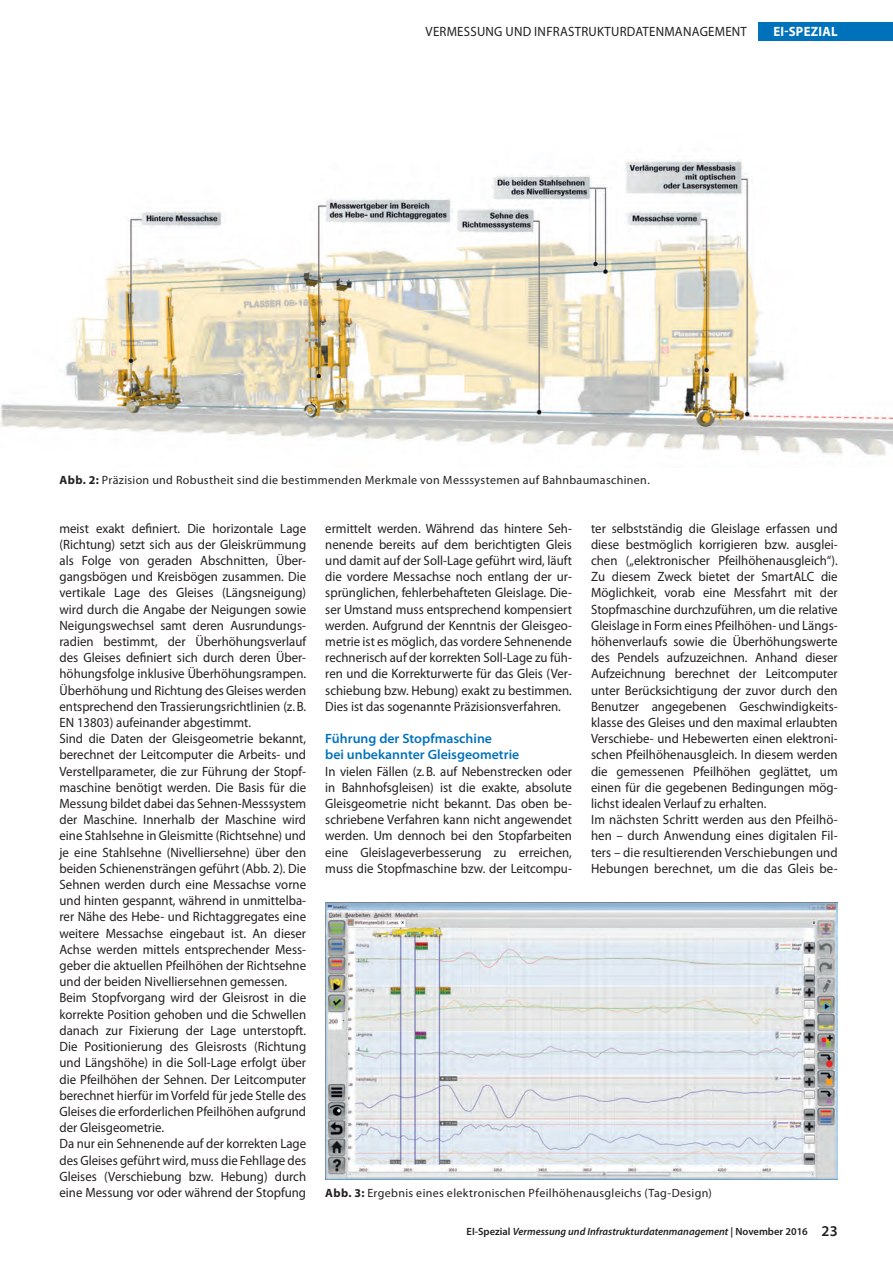
<style>
.page{position:relative;width:893px;height:1263px;background:#fff}
.page>*{position:absolute;margin:0;border:0;box-sizing:border-box;transform-origin:0 0}
.BT_FLießtext_oE_EI{font:13.5px/16.2px "Myriad Pro";color:#231f20;text-align:justify;scale:.95 1}
.BT_Z2_Zwischenübersc{font:600 semi-expanded 13.5px/16.2px "Myriad Pro";color:#0072bc;scale:.95 1}
.BT_FLießtext_oE_EI-2{font:13.5px "Myriad Pro";letter-spacing:.02em;color:#231f20;scale:.95 1}
.t1{font:700 13.5px "Myriad Pro";letter-spacing:.02em;color:#fff;scale:.95 1}
.CA_BU_EI{font:12px "Myriad Pro";letter-spacing:.03em;color:#231f20}
.t2{font:italic 600 10.5px "Myriad Pro";color:#231f20}
.s1{font-weight:700}
.s2{font-style:normal}
.s3{font-style:normal;font-size:15px}
</style>
<div class="page">
<div style="left:758px;top:22px;width:135px;height:19px;background:#0072bc"></div>
<img style="left:0;top:160px;width:893px;height:296px">
<img style="left:325px;top:903px;width:513px;height:276px">
<p class="BT_FLießtext_oE_EI-2" style="left:426px;top:23px;width:340px">VERMESSUNG UND INFRASTRUKTURDATENMANAGEMENT</p>
<p class="t1" style="left:773px;top:23px;width:69px">EI-SPEZIAL</p>
<p class="CA_BU_EI" style="left:60px;top:473px;width:592px"><span class="s1">Abb. 2:</span> Präzision und Robustheit sind die bestimmenden Merkmale von Messsystemen auf Bahnbaumaschinen.</p>
<p class="BT_FLießtext_oE_EI" style="left:60px;top:520px;width:261px">meist exakt definiert. Die horizontale Lage (Richtung) setzt sich aus der Gleiskrümmung als Folge von geraden Abschnitten, Über&shy;gangsbögen und Kreisbögen zusammen. Die vertikale Lage des Gleises (Längsneigung) wird durch die Angabe der Neigungen sowie Neigungswechsel samt deren Ausrundungs&shy;radien bestimmt, der Überhöhungsverlauf des Gleises definiert sich durch deren Über&shy;höhungsfolge inklusive Überhöhungsrampen.<br>Überhöhung und Richtung des Gleises werden entsprechend den Trassierungsrichtlinien (z.B.<br>EN 13803) aufeinander abgestimmt.</p>
<p class="BT_FLießtext_oE_EI" style="left:60px;top:730px;width:261px">Sind die Daten der Gleisgeometrie bekannt, berechnet der Leitcomputer die Arbeits- und Verstellparameter, die zur Führung der Stopf&shy;maschine benötigt werden. Die Basis für die Messung bildet dabei das Sehnen-Messsystem der Maschine. Innerhalb der Maschine wird eine Stahlsehne in Gleismitte (Richtsehne) und je eine Stahlsehne (Nivelliersehne) über den beiden Schienensträngen geführt (Abb. 2). Die Sehnen werden durch eine Messachse vorne und hinten gespannt, während in unmittelba&shy;rer Nähe des Hebe- und Richtaggregates eine weitere Messachse eingebaut ist. An dieser Achse werden mittels entsprechender Mess&shy;geber die aktuellen Pfeilhöhen der Richtsehne und der beiden Nivelliersehnen gemessen.</p>
<p class="BT_FLießtext_oE_EI" style="left:60px;top:990px;width:261px">Beim Stopfvorgang wird der Gleisrost in die korrekte Position gehoben und die Schwellen danach zur Fixierung der Lage unterstopft.<br>Die Positionierung des Gleisrosts (Richtung und Längshöhe) in die Soll-Lage erfolgt über die Pfeilhöhen der Sehnen. Der Leitcomputer berechnet hierfür im Vorfeld für jede Stelle des Gleises die erforderlichen Pfeilhöhen aufgrund der Gleisgeometrie.</p>
<p class="BT_FLießtext_oE_EI" style="left:60px;top:1135px;width:261px">Da nur ein Sehnenende auf der korrekten Lage des Gleises geführt wird, muss die Fehllage des Gleises (Verschiebung bzw. Hebung) durch eine Messung vor oder während der Stopfung</p>
<p class="BT_FLießtext_oE_EI" style="left:325px;top:520px;width:261px">ermittelt werden. Während das hintere Seh&shy;nenende bereits auf dem berichtigten Gleis und damit auf der Soll-Lage geführt wird, läuft die vordere Messachse noch entlang der ur&shy;sprünglichen, fehlerbehafteten Gleislage. Die&shy;ser Umstand muss entsprechend kompensiert werden. Aufgrund der Kenntnis der Gleisgeo&shy;metrie ist es möglich, das vordere Sehnenende rechnerisch auf der korrekten Soll-Lage zu füh&shy;ren und die Korrekturwerte für das Gleis (Ver&shy;schiebung bzw. Hebung) exakt zu bestimmen.<br>Dies ist das sogenannte Präzisionsverfahren.</p>
<p class="BT_Z2_Zwischenübersc" style="left:325px;top:731px;width:206px">Führung der Stopfmaschine<br>bei unbekannter Gleisgeometrie</p>
<p class="BT_FLießtext_oE_EI" style="left:325px;top:763px;width:261px">In vielen Fällen (z.B. auf Nebenstrecken oder in Bahnhofsgleisen) ist die exakte, absolute Gleisgeometrie nicht bekannt. Das oben be&shy;schriebene Verfahren kann nicht angewendet werden. Um dennoch bei den Stopfarbeiten eine Gleislageverbesserung zu erreichen, muss die Stopfmaschine bzw. der Leitcompu-</p>
<p class="BT_FLießtext_oE_EI" style="left:591px;top:520px;width:261px">ter selbstständig die Gleislage erfassen und diese bestmöglich korrigieren bzw. ausglei&shy;chen („elektronischer Pfeilhöhenausgleich“).<br>Zu diesem Zweck bietet der SmartALC die Möglichkeit, vorab eine Messfahrt mit der Stopfmaschine durchzuführen, um die relative Gleislage in Form eines Pfeilhöhen- und Längs&shy;höhenverlaufs sowie die Überhöhungswerte des Pendels aufzuzeichnen. Anhand dieser Aufzeichnung berechnet der Leitcomputer unter Berücksichtigung der zuvor durch den Benutzer angegebenen Geschwindigkeits&shy;klasse des Gleises und den maximal erlaubten Verschiebe- und Hebewerten einen elektroni&shy;schen Pfeilhöhenausgleich. In diesem werden die gemessenen Pfeilhöhen geglättet, um einen für die gegebenen Bedingungen mög&shy;lichst idealen Verlauf zu erhalten.</p>
<p class="BT_FLießtext_oE_EI" style="left:591px;top:811px;width:261px">Im nächsten Schritt werden aus den Pfeilhö&shy;hen – durch Anwendung eines digitalen Fil&shy;ters – die resultierenden Verschiebungen und Hebungen berechnet, um die das Gleis be-</p>
<p class="CA_BU_EI" style="left:325px;top:1185px;width:388px"><span class="s1">Abb. 3:</span> Ergebnis eines elektronischen Pfeilhöhenausgleichs (Tag-Design)</p>
<p class="t2" style="left:467px;top:1225px;width:373px"><span class="s2">EI-Spezial</span> Vermessung und Infrastrukturdatenmanagement <span class="s2">| November 2016</span> <span class="s3">23</span></p>
</div>
